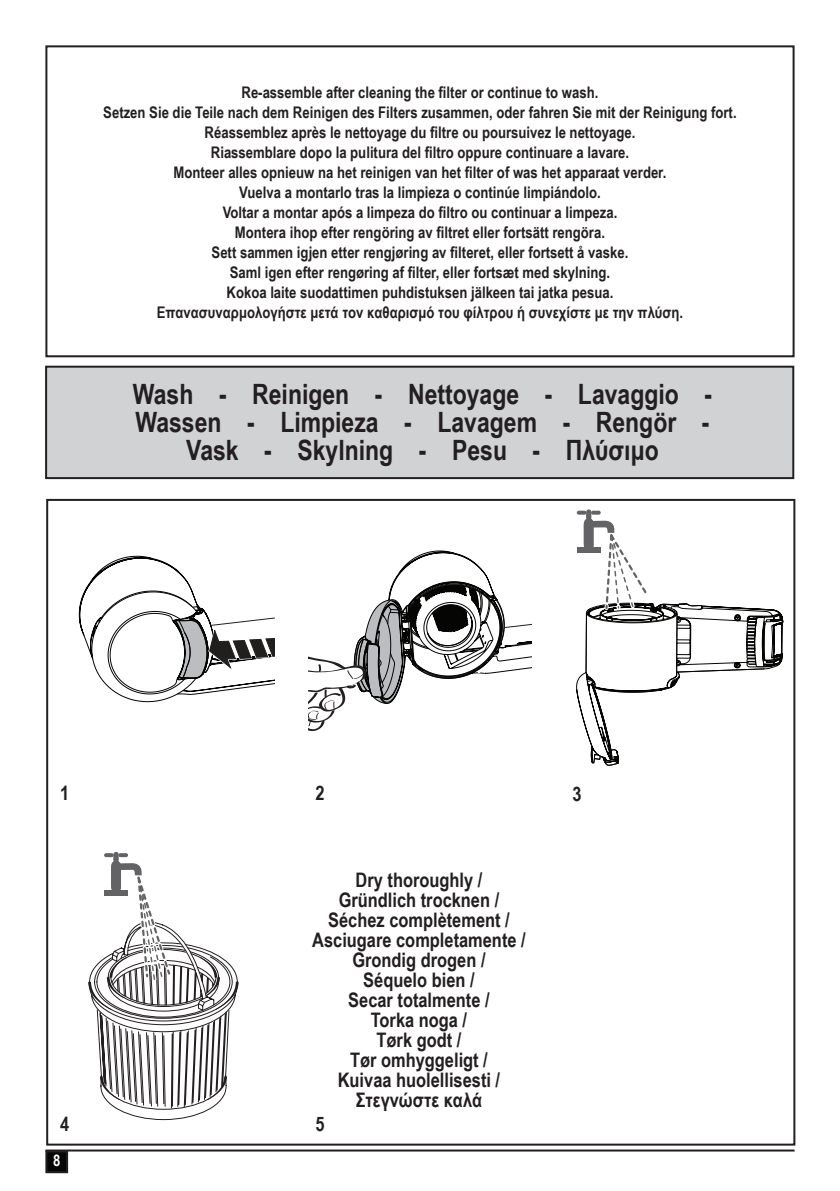
<style>
.page{position:relative;width:840px;height:1191px;background:#fff}
.page>*{position:absolute;margin:0;border:0;box-sizing:border-box;transform-origin:0 0}
.t1{font:700 28px "Arial Narrow";color:#231f20}
.t2{font:700 20px "Arial Narrow";color:#231f20}
.t3{font:700 16px "Arial Narrow";color:#231f20}
.t4{font:700 16px "Arial Narrow";color:#fff}
</style>
<div class="page">
<hr style="left:45px;top:1149px;width:749px;height:2px;background:#231f20">
<div style="left:46px;top:1151px;width:21px;height:21px;background:#060606"></div>
<div style="left:45px;top:1150px;width:23px;height:23px;border:2px solid #231f20"></div>
<div style="left:45px;top:45px;width:749px;height:312px;border:2px solid #231f20"></div>
<div style="left:46px;top:367px;width:746px;height:111px;background:#d1d2d4"></div>
<div style="left:45px;top:366px;width:748px;height:113px;border:2px solid #231f20"></div>
<svg style="left:79px;top:556px;width:196px;height:146px"></svg>
<svg style="left:576px;top:509px;width:206px;height:257px"></svg>
<svg style="left:88px;top:851px;width:150px;height:269px"></svg>
<div style="left:113px;top:852px;width:6px;height:10px;background:#636366;border-radius:3px"></div>
<svg style="left:118px;top:853px;width:10px;height:4px"></svg>
<svg style="left:104px;top:853px;width:10px;height:4px"></svg>
<svg style="left:308px;top:550px;width:223px;height:181px"></svg>
<p class="t3" style="left:241px;top:80px;width:358px">Re-assemble after cleaning the filter or continue to wash.</p>
<p class="t3" style="left:103px;top:100px;width:634px">Setzen Sie die Teile nach dem Reinigen des Filters zusammen, oder fahren Sie mit der Reinigung fort.</p>
<p class="t3" style="left:204px;top:120px;width:432px">Réassemblez après le nettoyage du filtre ou poursuivez le nettoyage.</p>
<p class="t3" style="left:211px;top:140px;width:419px">Riassemblare dopo la pulitura del filtro oppure continuare a lavare.</p>
<p class="t3" style="left:173px;top:160px;width:494px">Monteer alles opnieuw na het reinigen van het filter of was het apparaat verder.</p>
<p class="t3" style="left:239px;top:180px;width:363px">Vuelva a montarlo tras la limpieza o continúe limpiándolo.</p>
<p class="t3" style="left:222px;top:200px;width:396px">Voltar a montar após a limpeza do filtro ou continuar a limpeza.</p>
<p class="t3" style="left:235px;top:220px;width:371px">Montera ihop efter rengöring av filtret eller fortsätt rengöra.</p>
<p class="t3" style="left:211px;top:240px;width:418px">Sett sammen igjen etter rengjøring av filteret, eller fortsett å vaske.</p>
<p class="t3" style="left:230px;top:260px;width:381px">Saml igen efter rengøring af filter, eller fortsæt med skylning.</p>
<p class="t3" style="left:226px;top:280px;width:388px">Kokoa laite suodattimen puhdistuksen jälkeen tai jatka pesua.</p>
<p class="t3" style="left:157px;top:300px;width:527px">Επανασυναρμολογήστε μετά τον καθαρισμό του φίλτρου ή συνεχίστε με την πλύση.</p>
<p class="t1" style="left:133px;top:373px;width:580px">Wash - Reinigen - Nettoyage - Lavaggio -</p>
<p class="t1" style="left:135px;top:401px;width:575px">Wassen - Limpieza - Lavagem - Rengör -</p>
<p class="t1" style="left:186px;top:429px;width:473px">Vask - Skylning - Pesu - Πλύσιμο</p>
<p class="t2" style="left:60px;top:777px;width:11px">1</p>
<p class="t2" style="left:315px;top:777px;width:11px">2</p>
<p class="t2" style="left:60px;top:1109px;width:11px">4</p>
<p class="t4" style="left:53px;top:1148px;width:9px">8</p>
<p class="t2" style="left:355px;top:865px;width:128px">Dry thoroughly /</p>
<p class="t2" style="left:338px;top:885px;width:162px">Gründlich trocknen /</p>
<p class="t2" style="left:328px;top:905px;width:183px">Séchez complètement /</p>
<p class="t2" style="left:312px;top:925px;width:215px">Asciugare completamente /</p>
<p class="t2" style="left:352px;top:945px;width:135px">Grondig drogen /</p>
<p class="t2" style="left:363px;top:965px;width:113px">Séquelo bien /</p>
<p class="t2" style="left:348px;top:985px;width:143px">Secar totalmente /</p>
<p class="t2" style="left:370px;top:1005px;width:98px">Torka noga /</p>
<p class="t2" style="left:376px;top:1025px;width:86px">Tørk godt /</p>
<p class="t2" style="left:350px;top:1045px;width:139px">Tør omhyggeligt /</p>
<p class="t2" style="left:337px;top:1065px;width:164px">Kuivaa huolellisesti /</p>
<p class="t2" style="left:355px;top:1085px;width:128px">Στεγνώστε καλά</p>
<p class="t2" style="left:315px;top:1109px;width:11px">5</p>
<p class="t2" style="left:572px;top:778px;width:11px">3</p>
</div>
